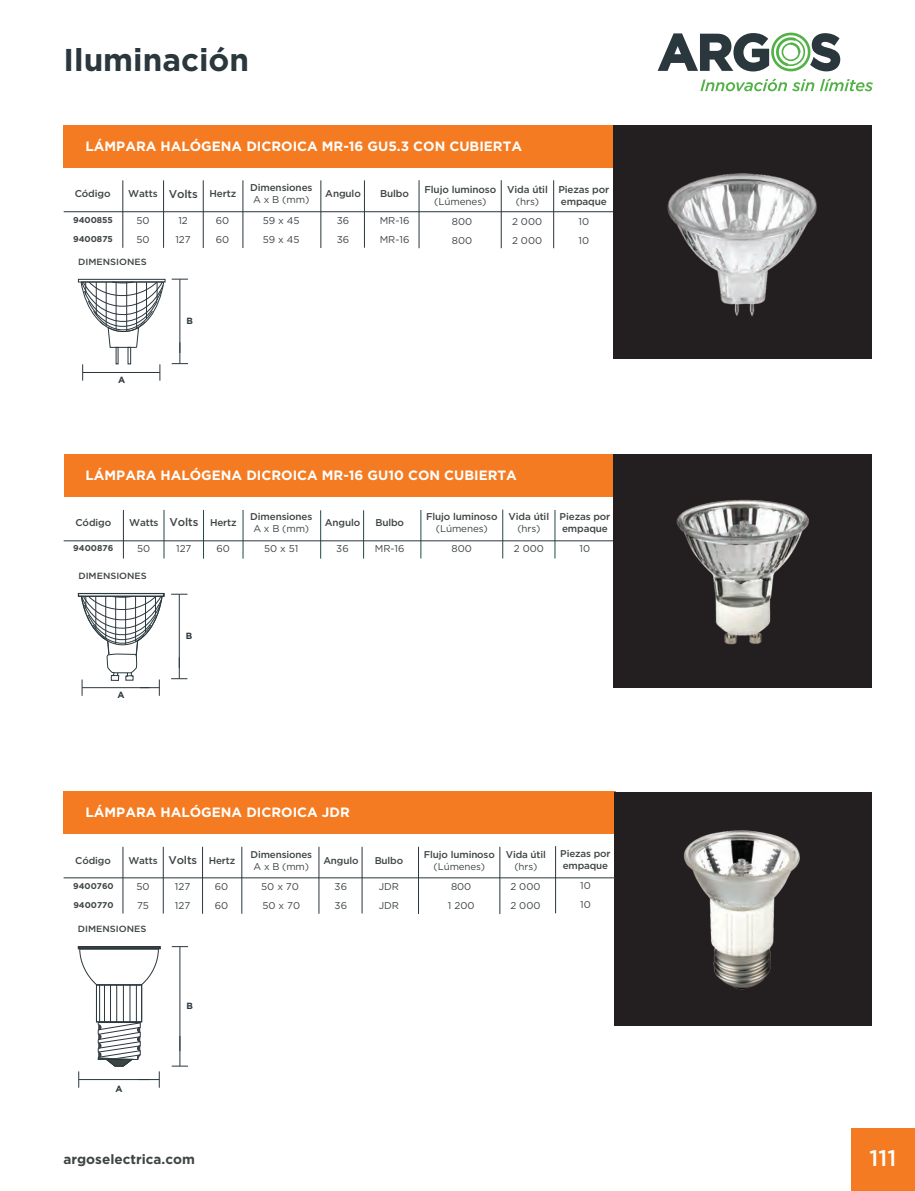
<style>
.page{position:relative;width:915px;height:1191px;background:#fff}
.page>*{position:absolute;margin:0;border:0;box-sizing:border-box;transform-origin:0 0}
.t1{font:700 31.5px "Gotham";color:#2a373d}
.t2{font:500 22.5px "Gotham";color:#fff}
.t3{font:700 13.5px "Gotham";color:#fff}
.t4{font:700 13.5px "Gotham";color:#3d4543}
.t5{font:9.9px/19px "Gotham";color:#3d4543}
.t6{font:500 9.9px/11.9px "Gotham";letter-spacing:-.01em;color:#3d4543}
.t7{font:500 9.75px/11.7px "Gotham";letter-spacing:-.01em;color:#3d4543}
.t8{font:9.75px "Gotham";letter-spacing:-.01em;color:#3d4543}
.t9{font:500 9px "Gotham";color:#3d4543;scale:1.04 1}
.t10{font:700 9px "Gotham";color:#2b383e}
.t11{font:700 8.55px "Gotham";color:#3d4543}
.t12{font:700 8.4px "Gotham";color:#3d4543}
.s1{font-size:11.4px}
.s2{font-size:11.25px}
</style>
<div class="page">
<div style="left:63px;top:791px;width:552px;height:43px;background:#f47b21"></div>
<div style="left:64px;top:454px;width:549px;height:42px;background:#f47b21"></div>
<div style="left:63px;top:125px;width:550px;height:42px;background:#f47b21"></div>
<hr style="left:122px;top:180px;width:1px;height:68px;background:#2a373d">
<hr style="left:364px;top:180px;width:1px;height:68px;background:#2a373d">
<hr style="left:163px;top:180px;width:1px;height:68px;background:#2a373d">
<hr style="left:203px;top:180px;width:1px;height:68px;background:#2a373d">
<hr style="left:242px;top:180px;width:1px;height:68px;background:#2a373d">
<hr style="left:320px;top:180px;width:1px;height:68px;background:#2a373d">
<hr style="left:501px;top:180px;width:1px;height:68px;background:#2a373d">
<hr style="left:553px;top:180px;width:1px;height:68px;background:#2a373d">
<hr style="left:418px;top:180px;width:1px;height:68px;background:#2a373d">
<hr style="left:64px;top:211px;width:549px;height:1px;background:#2a373d">
<hr style="left:123px;top:510px;width:1px;height:48px;background:#2a373d">
<hr style="left:363px;top:510px;width:1px;height:48px;background:#1f4b48">
<hr style="left:164px;top:510px;width:1px;height:48px;background:#1f4b48">
<hr style="left:203px;top:510px;width:1px;height:48px;background:#1f4b48">
<hr style="left:243px;top:510px;width:1px;height:48px;background:#1f4b48">
<hr style="left:320px;top:510px;width:1px;height:48px;background:#1f4b48">
<hr style="left:502px;top:509px;width:1px;height:49px;background:#1f4b48">
<hr style="left:554px;top:510px;width:1px;height:48px;background:#1f4b48">
<hr style="left:420px;top:510px;width:1px;height:48px;background:#1f4b48">
<hr style="left:64px;top:540px;width:550px;height:1px;background:#2a373d">
<svg style="left:657px;top:33px;width:183px;height:38px"></svg>
<svg style="left:700px;top:79px;width:172px;height:12px"></svg>
<div style="left:850px;top:1128px;width:64px;height:63px;background:#f47b21"></div>
<div style="left:613px;top:454px;width:258px;height:234px;background:#231f20"></div>
<div style="left:613px;top:125px;width:258px;height:234px;background:#231f20"></div>
<div style="left:613px;top:792px;width:258px;height:234px;background:#231f20"></div>
<img style="left:667px;top:173px;width:150px;height:144px">
<img style="left:676px;top:499px;width:133px;height:146px">
<img style="left:683px;top:830px;width:117px;height:160px">
<div style="left:78px;top:946px;width:82px;height:3px;border:1px solid #2a373d"></div>
<svg style="left:141px;top:948px;width:18px;height:37px"></svg>
<svg style="left:79px;top:948px;width:18px;height:37px"></svg>
<hr style="left:80px;top:948px;width:78px;height:1px;background:#2a373d">
<div style="left:96px;top:984px;width:46px;height:38px;border:1px solid #2a373d"></div>
<hr style="left:99px;top:985px;width:1px;height:36px;background:#2a373d">
<hr style="left:104px;top:985px;width:1px;height:36px;background:#2a373d">
<hr style="left:110px;top:985px;width:1px;height:36px;background:#2a373d">
<hr style="left:116px;top:985px;width:1px;height:36px;background:#2a373d">
<hr style="left:123px;top:985px;width:1px;height:36px;background:#2a373d">
<hr style="left:130px;top:985px;width:1px;height:36px;background:#2a373d">
<hr style="left:136px;top:985px;width:1px;height:36px;background:#2a373d">
<hr style="left:123px;top:846px;width:1px;height:67px;background:#2a373d">
<hr style="left:362px;top:846px;width:1px;height:67px;background:#2a373d">
<hr style="left:163px;top:846px;width:1px;height:67px;background:#2a373d">
<hr style="left:202px;top:846px;width:1px;height:67px;background:#2a373d">
<hr style="left:241px;top:846px;width:1px;height:67px;background:#2a373d">
<hr style="left:318px;top:846px;width:1px;height:67px;background:#2a373d">
<hr style="left:499px;top:846px;width:1px;height:68px;background:#2a373d">
<hr style="left:555px;top:846px;width:1px;height:67px;background:#2a373d">
<hr style="left:418px;top:846px;width:1px;height:68px;background:#2a373d">
<hr style="left:64px;top:877px;width:551px;height:1px;background:#2a373d">
<div style="left:78px;top:279px;width:87px;height:3px;border:1px solid #2a373d"></div>
<svg style="left:172px;top:342px;width:16px;height:22px"></svg>
<svg style="left:172px;top:279px;width:16px;height:1px"></svg>
<hr style="left:179px;top:279px;width:1px;height:74px;background:#2a373d">
<svg style="left:81px;top:281px;width:83px;height:100px"></svg>
<hr style="left:83px;top:372px;width:67px;height:1px;background:#2a373d">
<svg style="left:171px;top:657px;width:16px;height:22px"></svg>
<svg style="left:171px;top:594px;width:16px;height:1px"></svg>
<hr style="left:179px;top:594px;width:1px;height:74px;background:#2a373d">
<svg style="left:78px;top:593px;width:86px;height:103px"></svg>
<hr style="left:82px;top:687px;width:67px;height:1px;background:#2a373d">
<hr style="left:179px;top:1035px;width:1px;height:31px;background:#2a373d">
<svg style="left:172px;top:1065px;width:16px;height:1px"></svg>
<svg style="left:172px;top:946px;width:16px;height:1px"></svg>
<hr style="left:179px;top:946px;width:1px;height:105px;background:#2a373d">
<svg style="left:98px;top:1022px;width:62px;height:65px"></svg>
<svg style="left:78px;top:1071px;width:1px;height:16px"></svg>
<hr style="left:79px;top:1079px;width:70px;height:1px;background:#2a373d">
<h1 class="t1" style="left:63px;top:39px;width:187px">Iluminación</h1>
<h3 class="t3" style="left:85px;top:137px;width:438px">LÁMPARA HALÓGENA DICROICA MR-16 GU5.3 CON CUBIERTA</h3>
<p class="t6" style="left:250px;top:182px;width:64px">Dimensiones</p>
<p class="t5" style="left:253px;top:190px;width:57px">A x B (mm)</p>
<p class="t6" style="left:558px;top:183px;width:52px">Piezas por empaque</p>
<p class="t6" style="left:507px;top:183px;width:42px">Vida útil</p>
<p class="t5" style="left:515px;top:191px;width:25px">(hrs)</p>
<p class="t6" style="left:424px;top:183px;width:73px">Flujo luminoso</p>
<p class="t5" style="left:434px;top:191px;width:54px">(Lúmenes)</p>
<p class="t6" style="left:75px;top:188px;width:37px">Código</p>
<p class="t6" style="left:128px;top:188px;width:109px">Watts <span class="s1">Volts</span> Hertz</p>
<p class="t6" style="left:325px;top:188px;width:37px">Angulo</p>
<p class="t6" style="left:380px;top:188px;width:30px">Bulbo</p>
<p class="t11" style="left:73px;top:214px;width:41px">9400855</p>
<p class="t11" style="left:73px;top:233px;width:41px">9400875</p>
<p class="t5" style="left:136px;top:211px;width:15px">50<br>50</p>
<p class="t5" style="left:175px;top:211px;width:17px">12<br>127</p>
<p class="t5" style="left:263px;top:210px;width:38px;rotate:1deg">59 x 45</p>
<p class="t5" style="left:216px;top:211px;width:15px">60<br>60</p>
<p class="t5" style="left:263px;top:230px;width:38px">59 x 45</p>
<p class="t9" style="left:78px;top:255px;width:67px">DIMENSIONES</p>
<p class="t10" style="left:118px;top:374px;width:9px">A</p>
<p class="t10" style="left:186px;top:315px;width:8px">B</p>
<p class="t5" style="left:337px;top:211px;width:14px">36<br>36</p>
<p class="t5" style="left:379px;top:211px;width:31px">MR-16<br>MR-16</p>
<p class="t5" style="left:452px;top:212px;width:22px">800<br>800</p>
<p class="t5" style="left:512px;top:212px;width:32px">2 000<br>2 000</p>
<p class="t5" style="left:578px;top:212px;width:12px">10<br>10</p>
<h3 class="t3" style="left:85px;top:466px;width:433px">LÁMPARA HALÓGENA DICROICA MR-16 GU10 CON CUBIERTA</h3>
<p class="t6" style="left:508px;top:510px;width:42px">Vida útil</p>
<p class="t5" style="left:517px;top:518px;width:25px">(hrs)</p>
<p class="t6" style="left:426px;top:510px;width:73px">Flujo luminoso</p>
<p class="t5" style="left:436px;top:518px;width:53px">(Lúmenes)</p>
<p class="t6" style="left:250px;top:510px;width:64px">Dimensiones</p>
<p class="t5" style="left:253px;top:518px;width:57px">A x B (mm)</p>
<p class="t6" style="left:559px;top:510px;width:52px">Piezas por empaque</p>
<p class="t6" style="left:75px;top:516px;width:37px">Código</p>
<p class="t6" style="left:129px;top:516px;width:109px">Watts <span class="s2">Volts</span> Hertz</p>
<p class="t6" style="left:325px;top:516px;width:37px">Angulo</p>
<p class="t6" style="left:375px;top:516px;width:30px">Bulbo</p>
<p class="t12" style="left:73px;top:543px;width:41px">9400876</p>
<p class="t5" style="left:137px;top:539px;width:15px">50</p>
<p class="t5" style="left:176px;top:539px;width:17px">127</p>
<p class="t5" style="left:216px;top:539px;width:15px">60</p>
<p class="t5" style="left:264px;top:539px;width:36px">50 x 51</p>
<p class="t5" style="left:336px;top:539px;width:14px">36</p>
<p class="t5" style="left:374px;top:539px;width:31px">MR-16</p>
<p class="t5" style="left:451px;top:539px;width:22px">800</p>
<p class="t5" style="left:513px;top:539px;width:32px">2 000</p>
<p class="t5" style="left:579px;top:539px;width:12px">10</p>
<p class="t9" style="left:78px;top:570px;width:67px">DIMENSIONES</p>
<p class="t10" style="left:117px;top:689px;width:9px">A</p>
<p class="t10" style="left:186px;top:630px;width:8px">B</p>
<h3 class="t3" style="left:85px;top:803px;width:266px">LÁMPARA HALÓGENA DICROICA JDR</h3>
<p class="t7" style="left:250px;top:848px;width:63px">Dimensiones</p>
<p class="t8" style="left:253px;top:859px;width:57px">A x B (mm)</p>
<p class="t7" style="left:75px;top:854px;width:37px">Código</p>
<p class="t7" style="left:128px;top:854px;width:108px">Watts <span class="s2">Volts</span> Hertz</p>
<p class="t7" style="left:323px;top:854px;width:37px">Angulo</p>
<p class="t7" style="left:374px;top:854px;width:30px">Bulbo</p>
<p class="t7" style="left:424px;top:848px;width:72px">Flujo luminoso</p>
<p class="t8" style="left:433px;top:859px;width:53px">(Lúmenes)</p>
<p class="t7" style="left:505px;top:848px;width:42px">Vida útil</p>
<p class="t8" style="left:514px;top:859px;width:24px">(hrs)</p>
<p class="t7" style="left:560px;top:847px;width:52px">Piezas por empaque</p>
<p class="t12" style="left:73px;top:880px;width:42px">9400760</p>
<p class="t12" style="left:73px;top:899px;width:42px">9400770</p>
<p class="t5" style="left:136px;top:877px;width:15px">50<br>75</p>
<p class="t5" style="left:175px;top:877px;width:17px">127<br>127</p>
<p class="t5" style="left:261px;top:876px;width:39px;rotate:1deg">50 x 70</p>
<p class="t5" style="left:215px;top:876px;width:15px">60<br>60</p>
<p class="t5" style="left:262px;top:896px;width:39px">50 x 70</p>
<p class="t9" style="left:78px;top:922px;width:67px">DIMENSIONES</p>
<p class="t10" style="left:115px;top:1083px;width:9px">A</p>
<p class="t10" style="left:186px;top:999px;width:8px">B</p>
<p class="t5" style="left:334px;top:877px;width:14px">36<br>36</p>
<p class="t5" style="left:378px;top:877px;width:22px">JDR<br>JDR</p>
<p class="t5" style="left:448px;top:877px;width:28px;text-align:center">800<br>1 200</p>
<p class="t5" style="left:510px;top:877px;width:32px">2 000<br>2 000</p>
<p class="t5" style="left:580px;top:876px;width:12px">10<br>10</p>
<h3 class="t4" style="left:63px;top:1150px;width:133px">argoselectrica.com</h3>
<h2 class="t2" style="left:869px;top:1143px;width:28px">111</h2>
</div>
